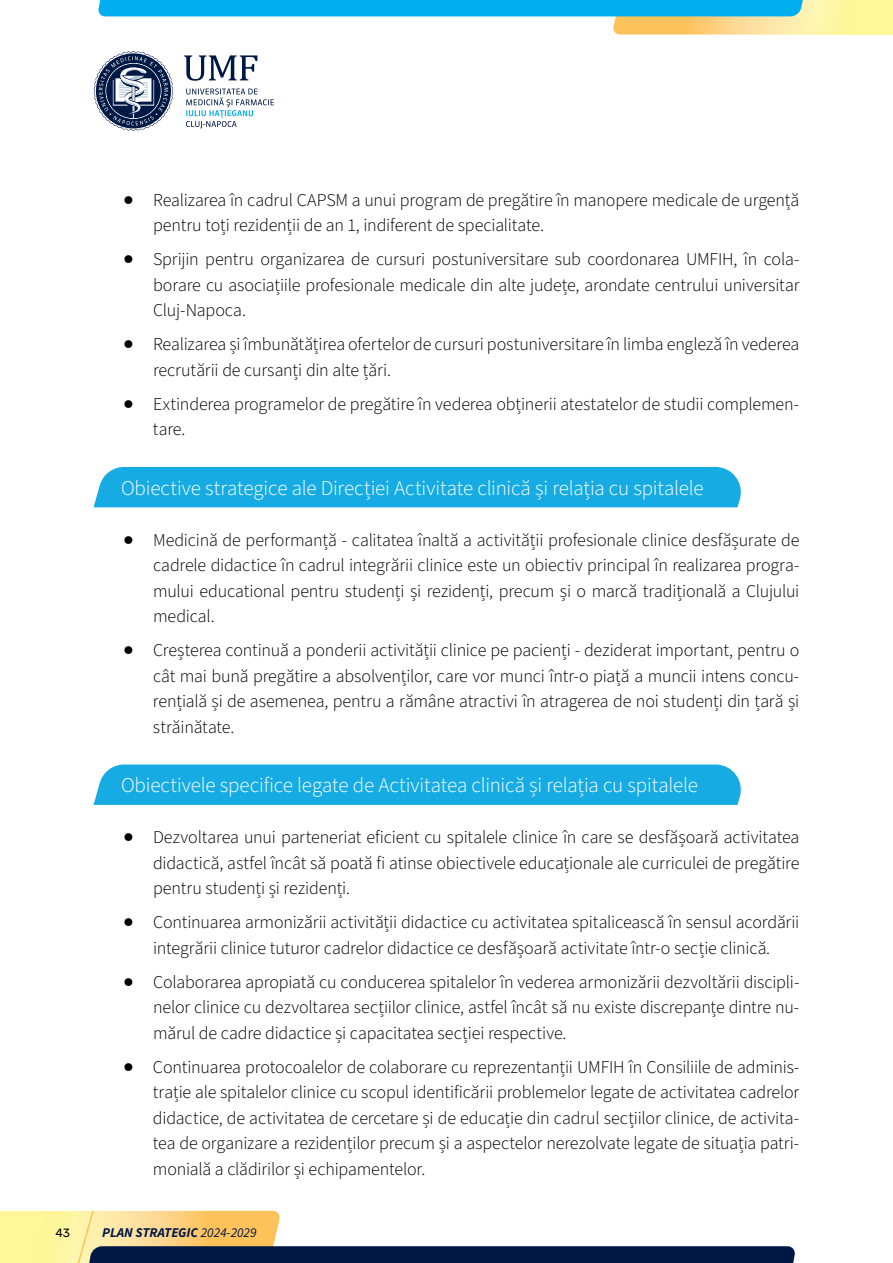
<style>
.page{position:relative;width:893px;height:1263px;background:#fff}
.page>*{position:absolute;margin:0;border:0;box-sizing:border-box;transform-origin:0 0}
.t1{font:300 21px "Source Sans 3";letter-spacing:-.01em;color:#fff}
.t2{font:300 18px/25.5px "Source Sans 3";letter-spacing:-.01em;color:#000;text-align:justify}
.t3{font:italic 700 13.5px "Source Sans 3";color:#001844}
.t4{font:12px "Rubik";color:#000}
.s1{font-weight:400}
</style>
<div class="page">
<svg style="left:93px;top:51px;width:81px;height:80px"></svg>
<svg style="left:186px;top:88px;width:88px;height:40px"></svg>
<svg style="left:184px;top:55px;width:73px;height:26px"></svg>
<div style="left:0;top:1211px;width:190px;height:52px;background:#fff799"></div>
<div style="left:703px;top:0;width:190px;height:35px;background:#fff799"></div>
<svg style="left:98px;top:0;width:741px;height:35px"></svg>
<hr style="left:0;top:0;width:1px;height:35px;background:#fff799">
<svg style="left:58px;top:1210px;width:737px;height:53px"></svg>
<div style="left:94px;top:467px;width:647px;height:40px;background:#16ace3"></div>
<div style="left:94px;top:764px;width:647px;height:41px;background:#16ace3"></div>
<p class="t2" style="left:153px;top:187px;width:640px;text-indent:-30px">● Realizarea în cadrul CAPSM a unui program de pregătire în manopere medicale de urgență pentru toți rezidenții de an 1, indiferent de specialitate.</p>
<p class="t2" style="left:153px;top:246px;width:648px;text-indent:-30px">● Sprijin pentru organizarea de cursuri postuniversitare sub coordonarea UMFIH, în cola&shy;borare cu asociațiile profesionale medicale din alte județe, arondate centrului universitar Cluj-Napoca.</p>
<p class="t2" style="left:153px;top:331px;width:648px;text-indent:-30px">● Realizarea și îmbunătățirea ofertelor de cursuri postuniversitare în limba engleză în vederea recrutării de cursanți din alte ță ri.</p>
<p class="t2" style="left:153px;top:391px;width:648px;text-indent:-30px">● Extinderea programelor de pregătire în vederea obținerii atestatelor de studii complemen&shy;tare.</p>
<p class="t1" style="left:121px;top:475px;width:584px">Obiective strategice ale Direcției Activitate clinică și relația cu spitalele</p>
<p class="t2" style="left:153px;top:527px;width:648px;text-indent:-30px">● Medicină de performanță - calitatea înaltă a activității profesionale clinice desfășurate de cadrele didactice în cadrul integrării clinice este un obiectiv principal în realizarea progra&shy;mului educational pentru studenți și rezidenți, precum și o marcă tradițională a Clujului medical.</p>
<p class="t2" style="left:153px;top:637px;width:648px;text-indent:-30px">● Creșterea continuă a ponderii activității clinice pe pacienți - deziderat important, pentru o cât mai bună pregătire a absolvenților, care vor munci într-o piață a muncii intens concu&shy;rențială și de asemenea, pentru a rămâne atractivi în atragerea de noi studenți din țară și străinătate.</p>
<p class="t1" style="left:121px;top:773px;width:578px">Obiectivele specifice legate de Activitatea clinică și relația cu spitalele</p>
<p class="t2" style="left:153px;top:824px;width:648px;text-indent:-30px">● Dezvoltarea unui parteneriat eficient cu spitalele clinice în care se desfășoară activitatea didactică, astfel încât să poată fi atinse obiectivele educaționale ale curriculei de pregătire pentru studenți și rezidenți.</p>
<p class="t2" style="left:123px;top:909px;width:678px;text-align:center">● Continuarea armonizării activității didactice cu activitatea spitalicească în sensul acordării integrării clinice tuturor cadrelor didactice ce desfășoară activitate într-o secție clinică.</p>
<p class="t2" style="left:153px;top:969px;width:648px;text-indent:-30px">● Colaborarea apropiată cu conducerea spitalelor în vederea armonizării dezvoltării discipli&shy;nelor clinice cu dezvoltarea secțiilor clinice, astfel încât să nu existe discrepanțe dintre nu&shy;mărul de cadre didactice și capacitatea secției respective.</p>
<p class="t2" style="left:153px;top:1054px;width:648px;text-indent:-30px">● Continuarea protocoalelor de colaborare cu reprezentanții UMFIH în Consiliile de adminis&shy;trație ale spitalelor clinice cu scopul identificării problemelor legate de activitatea cadrelor didactice, de activitatea de cercetare și de educație din cadrul secțiilor clinice, de activita&shy;tea de organizare a rezidenților precum și a aspectelor nerezolvate legate de situația patri&shy;monială a clădirilor și echipamentelor.</p>
<p class="t4" style="left:55px;top:1224px;width:16px">43</p>
<p class="t3" style="left:102px;top:1224px;width:156px">PLAN STRATEGIC <span class="s1">2024-2029</span></p>
</div>
